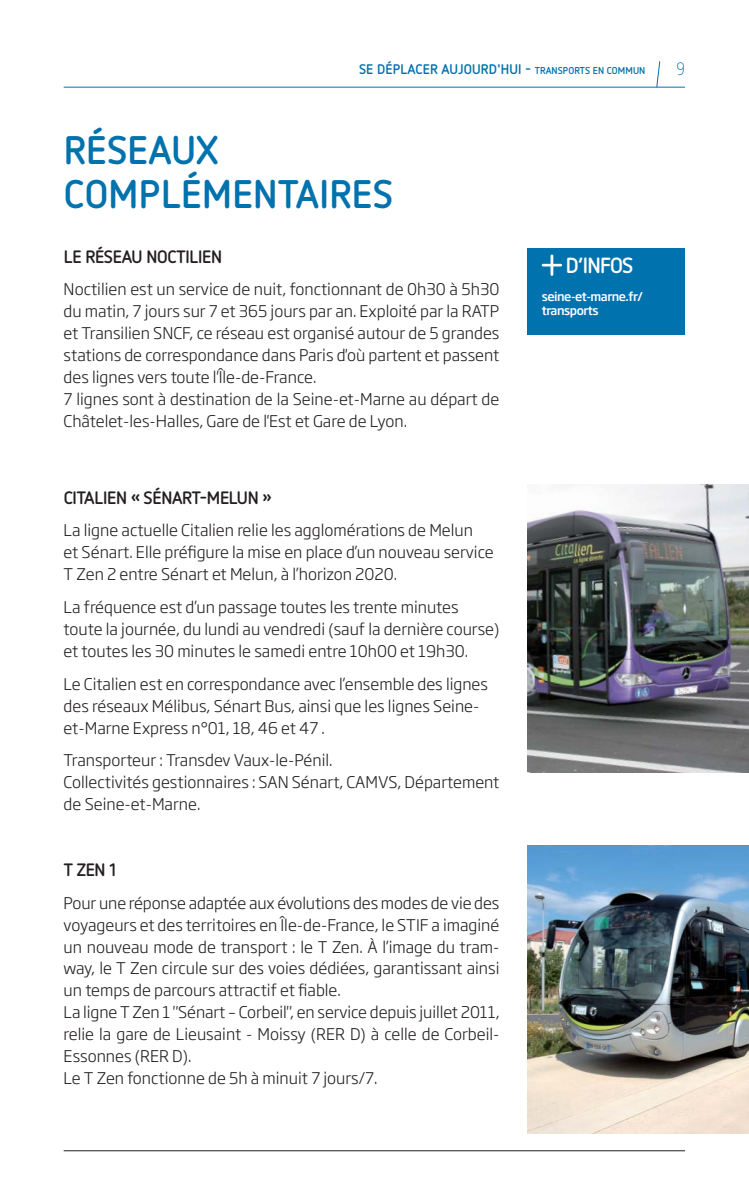
<style>
.page{position:relative;width:749px;height:1195px;background:#fff}
.page>*{position:absolute;margin:0;border:0;box-sizing:border-box;transform-origin:0 0}
.t1{font:700 39.75px/43.8px "Netto OT";letter-spacing:.01em;color:#0072ae}
.t2{font:700 21.9px "Netto OT";letter-spacing:-.03em;color:#fff}
.t3{font:700 17.85px "Netto OT";letter-spacing:-.015em;color:#231f20}
.t4{font:300 17.85px "Netto OT";color:#0072ae}
.t5{font:300 15.9px/21.9px "Soho Gothic Pro";color:#231f20}
.t6{font:700 13.95px "Netto OT";letter-spacing:.01em;color:#0072ae}
.t7{font:500 12px/14px "Soho Gothic Pro";letter-spacing:-.04em;color:#fff}
.s1{font-size:9.9px}
</style>
<div class="page">
<hr style="left:64px;top:87px;width:620px;height:1px;background:#0072ae">
<hr style="left:64px;top:1150px;width:620px;height:1px;background:#231f20">
<div style="left:527px;top:249px;width:157px;height:86px;background:#0072ae"></div>
<svg style="left:541px;top:255px;width:21px;height:21px"></svg>
<img style="left:527px;top:485px;width:221px;height:288px">
<svg style="left:655px;top:61px;width:5px;height:27px"></svg>
<img style="left:527px;top:845px;width:221px;height:289px">
<p class="t6" style="left:359px;top:64px;width:287px">SE DÉPLACER AUJOURD'HUI - <span class="s1">TRANSPORTS EN COMMUN</span></p>
<p class="t4" style="left:676px;top:59px;width:10px">9</p>
<h1 class="t1" style="left:64px;top:132px;width:330px">RÉSEAUX<br>COMPLÉMENTAIRES</h1>
<p class="t3" style="left:64px;top:250px;width:160px">LE RÉSEAU NOCTILIEN</p>
<p class="t5" style="left:64px;top:280px;width:437px">Noctilien est un service de nuit, fonctionnant de 0h30 à 5h30 du matin, 7 jours sur 7 et 365 jours par an. Exploité par la RATP et Transilien SNCF, ce réseau est organisé autour de 5 grandes stations de correspondance dans Paris d'où partent et passent des lignes vers toute l'Île-de-France.<br>7 lignes sont à destination de la Seine-et-Marne au départ de Châtelet-les-Halles, Gare de l'Est et Gare de Lyon.</p>
<p class="t3" style="left:64px;top:491px;width:210px">CITALIEN « SÉNART-MELUN »</p>
<p class="t5" style="left:64px;top:521px;width:431px">La ligne actuelle Citalien relie les agglomérations de Melun<br>et Sénart. Elle préfigure la mise en place d’un nouveau service<br>T Zen 2 entre Sénart et Melun, à l’horizon 2020.</p>
<p class="t5" style="left:64px;top:598px;width:437px">La fréquence est d’un passage toutes les trente minutes toute la journée, du lundi au vendredi (sauf la dernière course) et toutes les 30 minutes le samedi entre 10h00 et 19h30.</p>
<p class="t5" style="left:64px;top:674px;width:426px">Le Citalien est en correspondance avec l’ensemble des lignes des réseaux Mélibus, Sénart Bus, ainsi que les lignes Seine&shy;et-Marne Express n°01, 18, 46 et 47 .</p>
<p class="t5" style="left:64px;top:751px;width:437px">Transporteur : Transdev Vaux-le-Pénil.<br>Collectivités gestionnaires : SAN Sénart, CAMVS, Département de Seine-et-Marne.</p>
<p class="t3" style="left:64px;top:863px;width:54px">T ZEN 1</p>
<p class="t5" style="left:64px;top:893px;width:437px">Pour une réponse adaptée aux évolutions des modes de vie des voyageurs et des territoires en Île-de-France, le STIF a imaginé un nouveau mode de transport : le T Zen. À l’image du tram&shy;way, le T Zen circule sur des voies dédiées, garantissant ainsi un temps de parcours attractif et fiable.<br>La ligne T Zen 1 "Sénart – Corbeil", en service depuis juillet 2011, relie la gare de Lieusaint - Moissy (RER D) à celle de Corbeil-Essonnes (RER D).<br>Le T Zen fonctionne de 5h à minuit 7 jours/7.</p>
<h2 class="t2" style="left:565px;top:257px;width:69px">D’INFOS</h2>
<p class="t7" style="left:541px;top:290px;width:103px">seine-et-marne.fr/ transports</p>
</div>
